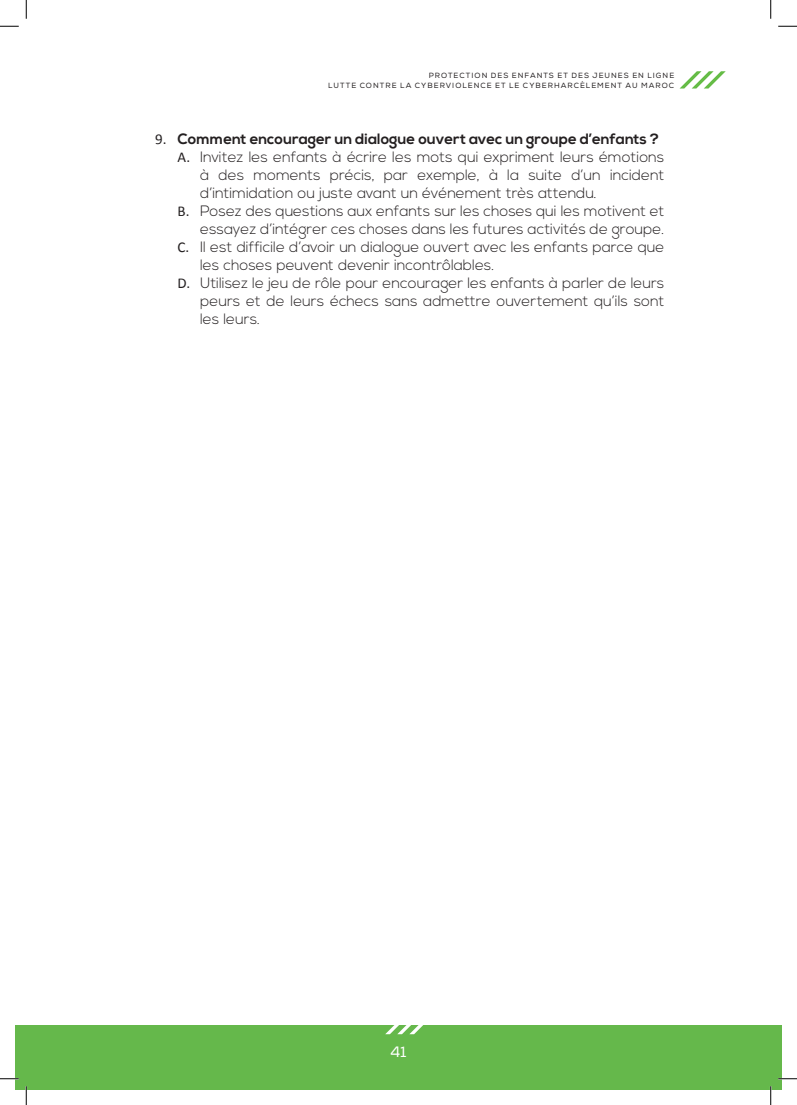
<style>
.page{position:relative;width:797px;height:1105px;background:#fff}
.page>*{position:absolute;margin:0;border:0;box-sizing:border-box;transform-origin:0 0}
.t1{font:300 15px "Nexa";color:#231f20}
.t2{font:700 15px "Nexa";color:#231f20}
.t3{font:15px "Nexa";color:#fff}
.t4{font:7.5px/10.6px "Nexa";letter-spacing:.135em;color:#231f20;text-align:right}
.s1{font-family:"Calibri";font-weight:400}
</style>
<div class="page">
<svg style="left:679px;top:71px;width:46px;height:18px"></svg>
<div style="left:16px;top:1025px;width:765px;height:64px;background:#65b84b"></div>
<svg style="left:385px;top:1025px;width:38px;height:9px"></svg>
<svg style="left:0;top:25px;width:19px;height:2px"></svg>
<svg style="left:778px;top:25px;width:19px;height:2px"></svg>
<svg style="left:0;top:1078px;width:19px;height:1px"></svg>
<svg style="left:778px;top:1078px;width:19px;height:1px"></svg>
<svg style="left:25px;top:0;width:2px;height:19px"></svg>
<svg style="left:25px;top:1086px;width:2px;height:19px"></svg>
<svg style="left:770px;top:0;width:1px;height:19px"></svg>
<svg style="left:770px;top:1086px;width:1px;height:19px"></svg>
<p class="t4" style="left:328px;top:70px;width:347px">PROTECTION DES ENFANTS ET DES JEUNES EN LIGNE<br>LUTTE CONTRE LA CYBERVIOLENCE ET LE CYBERHARCÈLEMENT AU MAROC</p>
<p class="t2" style="left:155px;top:130px;width:505px"><span class="s1">9.</span> Comment encourager un dialogue ouvert avec un groupe d’enfants ?</p>
<p class="t1" style="left:178px;top:148px;width:488px"><span class="s1">A.</span> Invitez les enfants à écrire les mots qui expriment leurs émotions</p>
<p class="t1" style="left:200px;top:166px;width:466px">à des moments précis, par exemple, à la suite d’un incident</p>
<p class="t1" style="left:200px;top:184px;width:398px">d’intimidation ou juste avant un événement très attendu.</p>
<p class="t1" style="left:178px;top:202px;width:488px"><span class="s1">B.</span> Posez des questions aux enfants sur les choses qui les motivent et</p>
<p class="t1" style="left:200px;top:220px;width:466px">essayez d’intégrer ces choses dans les futures activités de groupe.</p>
<p class="t1" style="left:178px;top:238px;width:488px"><span class="s1">C.</span> Il est difficile d’avoir un dialogue ouvert avec les enfants parce que</p>
<p class="t1" style="left:200px;top:256px;width:296px">les choses peuvent devenir incontrôlables.</p>
<p class="t1" style="left:178px;top:274px;width:488px"><span class="s1">D.</span> Utilisez le jeu de rôle pour encourager les enfants à parler de leurs</p>
<p class="t1" style="left:200px;top:292px;width:466px">peurs et de leurs échecs sans admettre ouvertement qu’ils sont</p>
<p class="t1" style="left:200px;top:310px;width:61px">les leurs.</p>
<p class="t3" style="left:390px;top:1043px;width:18px">41</p>
</div>
